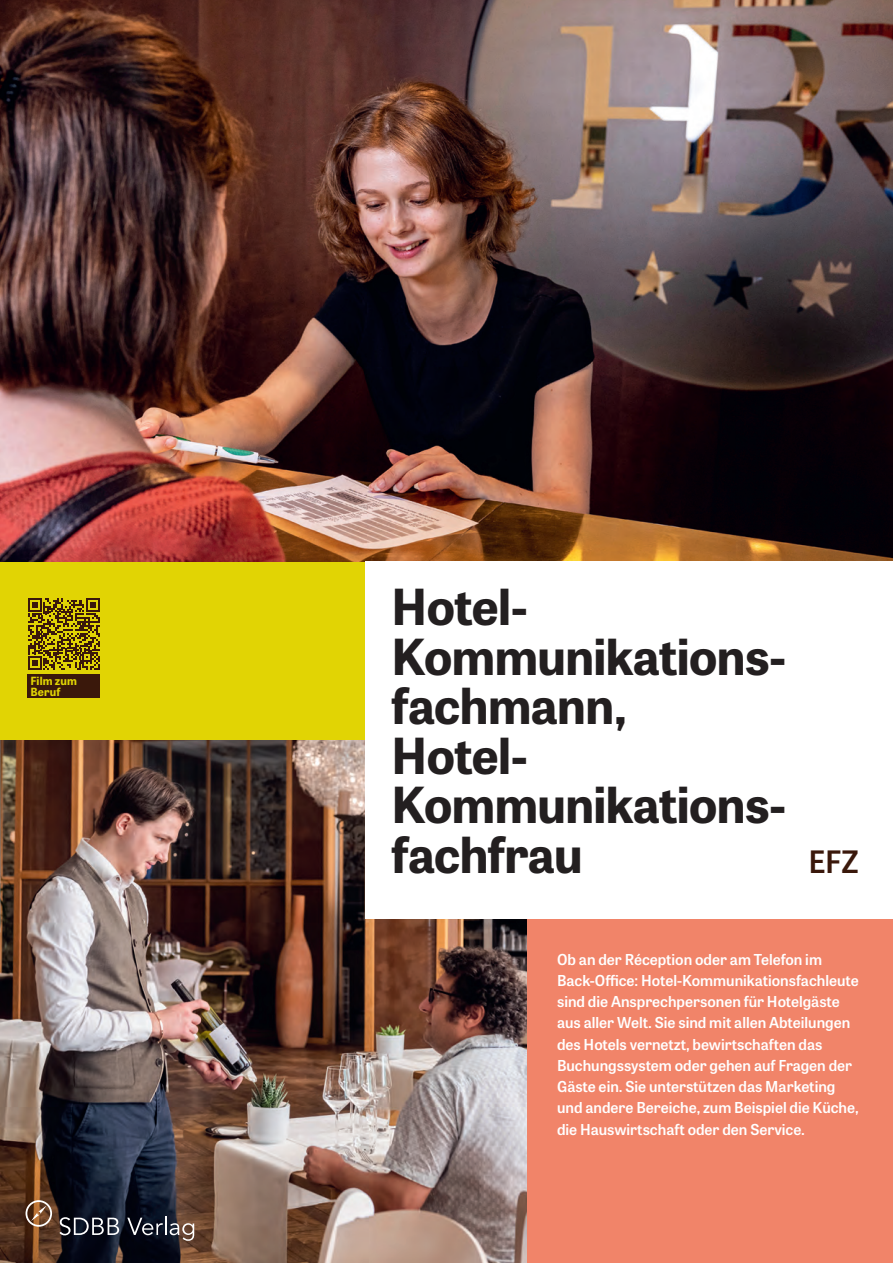
<style>
.page{position:relative;width:893px;height:1263px;background:#fff}
.page>*{position:absolute;margin:0;border:0;box-sizing:border-box;transform-origin:0 0}
.t1{font:700 49.5px/49.5px "Tablet Gothic";letter-spacing:-.015em;color:#231f20}
.t2{font:600 30.75px "Tablet Gothic";color:#3a180b}
.t3{font:600 15px/21.3px "Tablet Gothic";color:#fff}
.t4{font:700 11.25px/10.5px "Tablet Gothic";letter-spacing:.015em;color:#e1d404}
</style>
<div class="page">
<img style="left:0;top:740px;width:527px;height:523px">
<div style="left:0;top:561px;width:366px;height:179px;background:#e1d404"></div>
<div style="left:527px;top:918px;width:366px;height:345px;background:#f18469"></div>
<svg style="left:59px;top:1217px;width:60px;height:18px"></svg>
<svg style="left:127px;top:1216px;width:67px;height:25px;background:#49464c"></svg>
<svg style="left:26px;top:1200px;width:26px;height:27px"></svg>
<img style="left:0;top:0;width:893px;height:561px">
<div style="left:366px;top:561px;width:527px;height:357px;background:#fff"></div>
<div style="left:28px;top:674px;width:72px;height:24px;background:#3a180b"></div>
<svg style="left:28px;top:598px;width:72px;height:72px"></svg>
<p class="t4" style="left:30px;top:675px;width:48px">Film zum<br>Beruf</p>
<h1 class="t1" style="left:391px;top:580px;width:396px">Hotel-<br>Kommunikations&shy;fachmann,<br>Hotel-<br>Kommunikations&shy;fachfrau</h1>
<h2 class="t2" style="left:808px;top:840px;width:52px">EFZ</h2>
<p class="t3" style="left:557px;top:948px;width:303px">Ob an der Réception oder am Telefon im Back-Office: Hotel-Kommunikationsfachleute sind die Ansprechpersonen für Hotelgäste aus aller Welt. Sie sind mit allen Abteilungen des Hotels vernetzt, bewirtschaften das Buchungssystem oder gehen auf Fragen der Gäste ein. Sie unterstützen das Marketing und andere Bereiche, zum Beispiel die Küche, die Hauswirtschaft oder den Service.</p>
</div>
